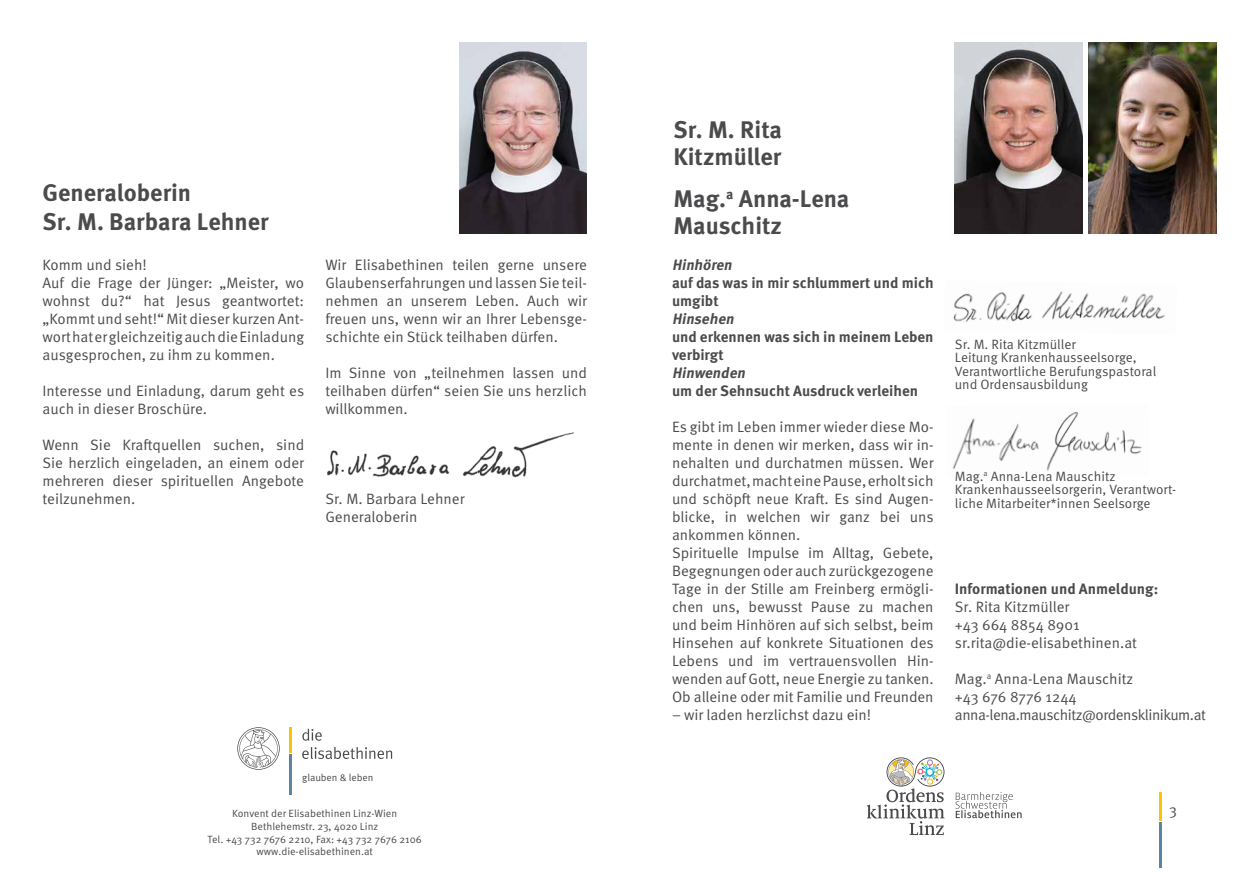
<style>
.page{position:relative;width:1259px;height:893px;background:#fff}
.page>*{position:absolute;margin:0;border:0;box-sizing:border-box;transform-origin:0 0}
.t1{font:700 24px/27px "Meta Pro";color:#4b4b4d}
.t2{font:15px/18px "Meta Pro";color:#4b4b4d}
.t3{font:700 15px/18px "Meta Pro";color:#4b4b4d}
.t4{font:15px/18px "Meta Pro";letter-spacing:-.03em;color:#4b4b4d}
.t5{font:italic 700 15px "Meta Pro";color:#4b4b4d}
.t6{font:13.5px/13.5px "Meta Pro";color:#4b4b4d}
.t7{font:10.5px/12.6px "Meta Pro";color:#4b4b4d;text-align:center}
.t8{font:10.2px "Meta Pro";letter-spacing:-.005em;color:#4b4b4d}
</style>
<div class="page">
<img style="left:327px;top:432px;width:247px;height:46px">
<img style="left:459px;top:43px;width:128px;height:191px">
<svg style="left:867px;top:757px;width:77px;height:78px"></svg>
<svg style="left:955px;top:792px;width:66px;height:26px"></svg>
<svg style="left:302px;top:747px;width:90px;height:12px"></svg>
<svg style="left:302px;top:729px;width:20px;height:12px"></svg>
<hr style="left:289px;top:728px;width:2px;height:25px;background:#fcc400">
<hr style="left:289px;top:755px;width:2px;height:40px;background:#5b84a2">
<svg style="left:237px;top:727px;width:43px;height:43px"></svg>
<img style="left:1089px;top:43px;width:127px;height:191px">
<img style="left:955px;top:43px;width:127px;height:191px">
<hr style="left:1159px;top:792px;width:2px;height:28px;background:#fcc400">
<hr style="left:1159px;top:822px;width:2px;height:45px;background:#5b84a2">
<img style="left:952px;top:412px;width:190px;height:59px">
<img style="left:953px;top:291px;width:212px;height:31px">
<h1 class="t1" style="left:43px;top:177px;width:228px;line-height:28.8px">Generaloberin<br>Sr. M. Barbara Lehner</h1>
<p class="t2" style="left:43px;top:255px;width:263px">Komm und sieh!<br>Auf die Frage der Jünger: „Meister, wo wohnst du?“ hat Jesus geantwortet: „Kommt und seht!“ Mit dieser kurzen Ant&shy;wort hat er gleichzeitig auch die Einladung ausgesprochen, zu ihm zu kommen.</p>
<p class="t2" style="left:43px;top:381px;width:263px">Interesse und Einladung, darum geht es auch in dieser Broschüre.</p>
<p class="t2" style="left:43px;top:435px;width:263px;text-align:justify">Wenn Sie Kraftquellen suchen, sind Sie herzlich eingeladen, an einem oder mehreren dieser spirituellen Angebote teilzunehmen.</p>
<p class="t2" style="left:325px;top:255px;width:263px;text-align:justify">Wir Elisabethinen teilen gerne unsere Glaubenserfahrungen und lassen Sie teil&shy;nehmen an unserem Leben. Auch wir freuen uns, wenn wir an Ihrer Lebensge&shy;schichte ein Stück teilhaben dürfen.</p>
<p class="t2" style="left:325px;top:363px;width:263px;text-align:justify">Im Sinne von „teilnehmen lassen und teilhaben dürfen“ seien Sie uns herzlich willkommen.</p>
<p class="t2" style="left:325px;top:489px;width:141px">Sr. M. Barbara Lehner<br>Generaloberin</p>
<p class="t8" style="left:302px;top:770px;width:73px">glauben &amp; leben</p>
<p class="t7" style="left:208px;top:807px;width:216px">Konvent der Elisabethinen Linz-Wien Bethlehemstr. 23, 4020 Linz<br>Tel. +43 732 7676 2210, Fax: +43 732 7676 2106 www.die-elisabethinen.at</p>
<h1 class="t1" style="left:673px;top:114px;width:110px">Sr. M. Rita<br>Kitzmüller</h1>
<h1 class="t1" style="left:673px;top:183px;width:177px">Mag.<sup>a</sup> Anna-Lena<br>Mauschitz</h1>
<p class="t5" style="left:672px;top:253px;width:65px">Hinhören</p>
<p class="t3" style="left:672px;top:273px;width:263px">auf das was in mir schlummert und mich umgibt</p>
<p class="t5" style="left:672px;top:307px;width:67px">Hinsehen</p>
<p class="t3" style="left:672px;top:327px;width:263px">und erkennen was sich in meinem Leben verbirgt</p>
<p class="t5" style="left:672px;top:361px;width:78px">Hinwenden</p>
<p class="t3" style="left:672px;top:381px;width:247px">um der Sehnsucht Ausdruck verleihen</p>
<p class="t2" style="left:672px;top:417px;width:263px">Es gibt im Leben immer wieder diese Mo&shy;mente in denen wir merken, dass wir in&shy;nehalten und durchatmen müssen. Wer durchatmet, macht eine Pause, erholt sich und schöpft neue Kraft. Es sind Augen&shy;blicke, in welchen wir ganz bei uns ankommen können.<br>Spirituelle Impulse im Alltag, Gebete, Begegnungen oder auch zurückgezogene Tage in der Stille am Freinberg ermögli&shy;chen uns, bewusst Pause zu machen und beim Hinhören auf sich selbst, beim Hinsehen auf konkrete Situationen des Lebens und im vertrauensvollen Hin&shy;wenden auf Gott, neue Energie zu tanken.<br>Ob alleine oder mit Familie und Freunden</p>
<p class="t2" style="left:672px;top:705px;width:201px">– wir laden herzlichst dazu ein!</p>
<p class="t6" style="left:955px;top:336px;width:203px">Sr. M. Rita Kitzmüller<br>Leitung Krankenhausseelsorge,<br>Verantwortliche Berufungspastoral und Ordensausbildung</p>
<p class="t6" style="left:955px;top:468px;width:223px">Mag.<sup>a</sup> Anna-Lena Mauschitz<br>Krankenhausseelsorgerin, Verantwort&shy;liche Mitarbeiter*innen Seelsorge</p>
<p class="t3" style="left:955px;top:579px;width:205px">Informationen und Anmeldung:</p>
<p class="t2" style="left:955px;top:597px;width:184px">Sr. Rita Kitzmüller<br>+43 664 8854 8901 sr.rita@die-elisabethinen.at</p>
<p class="t4" style="left:955px;top:669px;width:253px">Mag.<sup>a</sup> Anna-Lena Mauschitz<br>+43 676 8776 1244 anna-lena.mauschitz@ordensklinikum.at</p>
<p class="t2" style="left:1169px;top:800px;width:9px">3</p>
</div>
